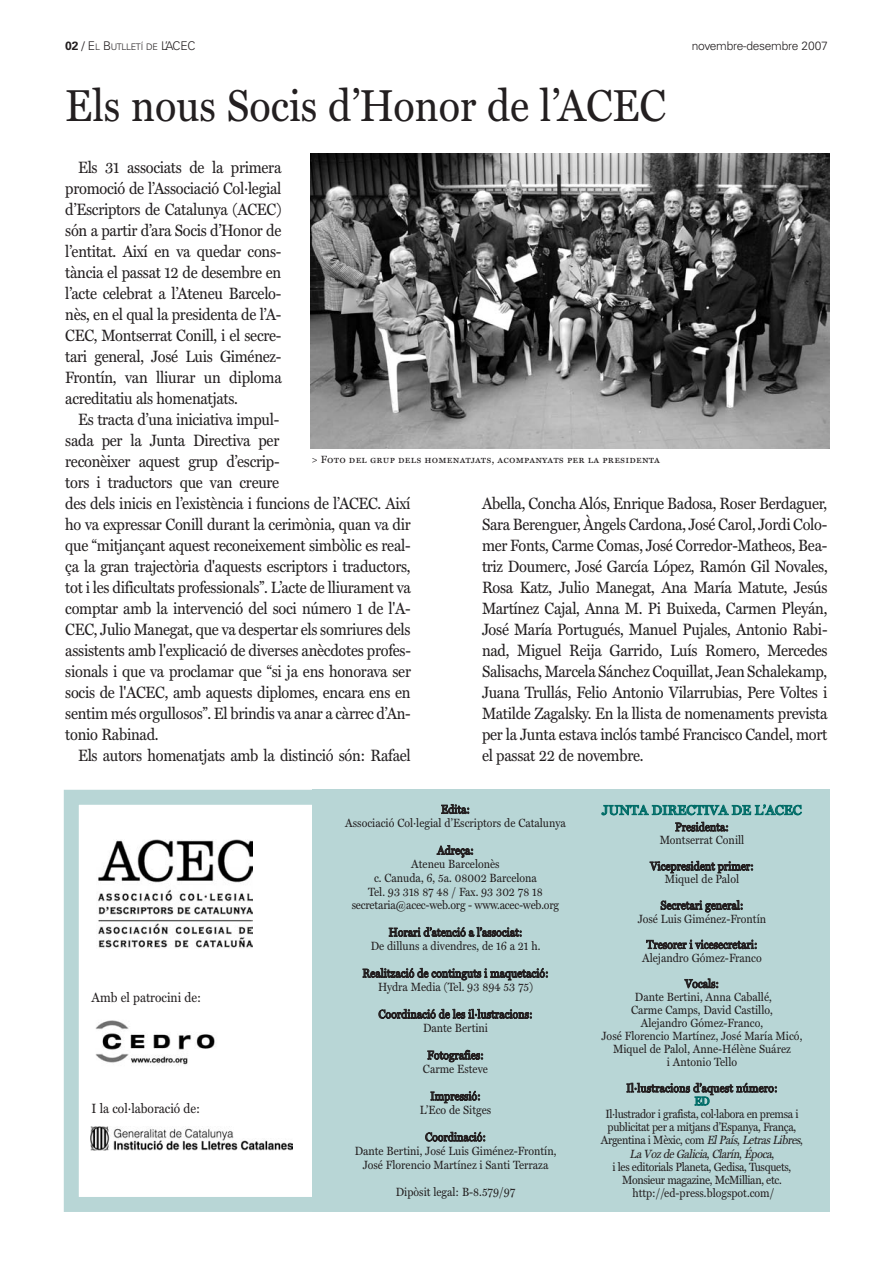
<style>
.page{position:relative;width:893px;height:1263px;background:#fff}
.page>*{position:absolute;margin:0;border:0;box-sizing:border-box;transform-origin:0 0}
.t1{font:45px "Miller Text";color:#231f20;scale:.9 1}
.t2{font:16.5px/21px "Miller Text";letter-spacing:-.02em;color:#231f20;text-align:justify;scale:.9 1}
.t3{font:13.5px "Miller Text";color:#231f20;scale:.9 1}
.t4{font:13.5px "Miller Text";color:#006c67}
.t5{font:12px/13.8px "Miller Text";color:#231f20;text-align:center;scale:.9 1}
.t6{font:12px/13px "Miller Text";letter-spacing:-.03em;color:#231f20;text-align:center;scale:.9 1}
.t7{font:300 12px "Univers";letter-spacing:-.02em;color:#231f20}
.t8{font:10.5px "Miller Text Roman SC";letter-spacing:.02em;color:#231f20}
.t9{font:300 9px "Univers";letter-spacing:-.03em;color:#231f20}
.s1{font-weight:700;font-size:12px}
.s2{font-size:12px}
.s3{color:#006c67}
.s4{font-style:italic}
</style>
<div class="page">
<div style="left:312px;top:790px;width:517px;height:422px;background:#b8d6d6"></div>
<div style="left:64px;top:790px;width:265px;height:422px;border:15px solid #b8d6d6"></div>
<img style="left:90px;top:1127px;width:203px;height:23px">
<img style="left:98px;top:839px;width:155px;height:109px">
<img style="left:95px;top:1020px;width:120px;height:45px">
<img style="left:311px;top:153px;width:518px;height:295px">
<p class="t9" style="left:65px;top:44px;width:132px"><span class="s1">02</span> <span class="s2">/ E</span>L <span class="s2">B</span>UTLLETÍ DE <span class="s2">L’ACEC</span></p>
<p class="t7" style="left:692px;top:41px;width:137px">novembre-desembre 2007</p>
<p class="t1" style="left:65px;top:79px;width:669px">Els nous Socis d’Honor de l’ACEC</p>
<p class="t2" style="left:78px;top:157px;width:227px">Els 31 associats de la primera</p>
<p class="t2" style="left:65px;top:178px;width:242px">promoció de l’Associació Col·legial</p>
<p class="t2" style="left:65px;top:199px;width:242px">d’Escriptors de Catalunya (ACEC)</p>
<p class="t2" style="left:65px;top:220px;width:242px">són a partir d’ara Socis d’Honor de</p>
<p class="t2" style="left:65px;top:241px;width:242px">l’entitat. Així en va quedar cons-</p>
<p class="t2" style="left:65px;top:262px;width:242px">tància el passat 12 de desembre en</p>
<p class="t2" style="left:65px;top:283px;width:242px">l’acte celebrat a l’Ateneu Barcelo-</p>
<p class="t2" style="left:65px;top:304px;width:242px">nès, en el qual la presidenta de l’A-</p>
<p class="t2" style="left:65px;top:325px;width:242px">CEC, Montserrat Conill, i el secre-</p>
<p class="t2" style="left:65px;top:346px;width:242px">tari general, José Luis Giménez-</p>
<p class="t2" style="left:65px;top:367px;width:242px">Frontín, van lliurar un diploma</p>
<p class="t2" style="left:65px;top:388px;width:193px">acreditatiu als homenatjats.</p>
<p class="t2" style="left:78px;top:409px;width:225px">Es tracta d’una iniciativa impul-</p>
<p class="t2" style="left:65px;top:430px;width:239px">sada per la Junta Directiva per</p>
<p class="t2" style="left:65px;top:451px;width:240px">reconèixer aquest grup d’escrip-</p>
<p class="t2" style="left:65px;top:472px;width:239px">tors i traductors que van creure</p>
<p class="t2" style="left:65px;top:493px;width:385px">des dels inicis en l’existència i funcions de l’ACEC. Així</p>
<p class="t2" style="left:65px;top:514px;width:385px">ho va expressar Conill durant la cerimònia, quan va dir</p>
<p class="t2" style="left:65px;top:535px;width:385px">que “mitjançant aquest reconeixement simbòlic es real-</p>
<p class="t2" style="left:65px;top:556px;width:385px">ça la gran trajectòria d'aquests escriptors i traductors,</p>
<p class="t2" style="left:65px;top:577px;width:385px">tot i les dificultats professionals”. L’acte de lliurament va</p>
<p class="t2" style="left:65px;top:598px;width:385px">comptar amb la intervenció del soci número 1 de l'A-</p>
<p class="t2" style="left:65px;top:619px;width:385px">CEC, Julio Manegat, que va despertar els somriures dels</p>
<p class="t2" style="left:65px;top:640px;width:386px">assistents amb l'explicació de diverses anècdotes profes-</p>
<p class="t2" style="left:65px;top:661px;width:386px">sionals i que va proclamar que “si ja ens honorava ser</p>
<p class="t2" style="left:65px;top:682px;width:385px">socis de l'ACEC, amb aquests diplomes, encara ens en</p>
<p class="t2" style="left:65px;top:703px;width:385px">sentim més orgullosos”. El brindis va anar a càrrec d’An-</p>
<p class="t2" style="left:65px;top:724px;width:105px">tonio Rabinad.</p>
<p class="t2" style="left:78px;top:745px;width:371px">Els autors homenatjats amb la distinció són: Rafael</p>
<p class="t8" style="left:312px;top:453px;width:350px">&gt; Foto del grup dels homenatjats, acompanyats per la presidenta</p>
<p class="t2" style="left:482px;top:493px;width:386px">Abella, Concha Alós, Enrique Badosa, Roser Berdaguer, Sara Berenguer, Àngels Cardona, José Carol, Jordi Colo&shy;mer Fonts, Carme Comas, José Corredor-Matheos, Bea&shy;triz Doumerc, José García López, Ramón Gil Novales, Rosa Katz, Julio Manegat, Ana María Matute, Jesús Martínez Cajal, Anna M. Pi Buixeda, Carmen Pleyán, José María Portugués, Manuel Pujales, Antonio Rabi&shy;nad, Miguel Reija Garrido, Luís Romero, Mercedes Salisachs, Marcela Sánchez Coquillat, Jean Schalekamp, Juana Trullás, Felio Antonio Vilarrubias, Pere Voltes i Matilde Zagalsky. En la llista de nomenaments prevista per la Junta estava inclós també Francisco Candel, mort el passat 22 de novembre.</p>
<p class="t3" style="left:92px;top:989px;width:123px">Amb el patrocini de:</p>
<p class="t3" style="left:92px;top:1100px;width:122px">I la col·laboració de:</p>
<p class="t5" style="left:345px;top:802px;width:247px">Edita:<br>Associació Col·legial d’Escriptors de Catalunya</p>
<p class="t5" style="left:352px;top:843px;width:232px">Adreça:<br>Ateneu Barcelonès<br>c. Canuda, 6, 5a. 08002 Barcelona<br>Tel. 93 318 87 48 / Fax. 93 302 78 18 secretaria@acec-web.org - www.acec-web.org</p>
<p class="t5" style="left:371px;top:925px;width:190px">Horari d’atenció a l’associat:<br>De dilluns a divendres, de 16 a 21 h.</p>
<p class="t5" style="left:362px;top:966px;width:208px">Realització de continguts i maquetació:<br>Hydra Media (Tel. 93 894 53 75)</p>
<p class="t5" style="left:378px;top:1007px;width:173px">Coordinació de les il·lustracions:<br>Dante Bertini</p>
<p class="t5" style="left:423px;top:1048px;width:74px">Fotografies:<br>Carme Esteve</p>
<p class="t5" style="left:420px;top:1089px;width:81px">Impressió:<br>L’Eco de Sitges</p>
<p class="t5" style="left:355px;top:1130px;width:226px">Coordinació:<br>Dante Bertini, José Luis Giménez-Frontín,<br>José Florencio Martínez i Santi Terraza</p>
<p class="t5" style="left:396px;top:1185px;width:134px">Dipòsit legal: B-8.579/97</p>
<p class="t4" style="left:602px;top:802px;width:201px">JUNTA DIRECTIVA DE L’ACEC</p>
<p class="t5" style="left:660px;top:820px;width:95px;line-height:13.2px">Presidenta:<br>Montserrat Conill</p>
<p class="t5" style="left:650px;top:859px;width:117px;line-height:13.2px">Vicepresident primer:<br>Miquel de Palol</p>
<p class="t5" style="left:638px;top:899px;width:144px;line-height:13.2px">Secretari general:<br>José Luis Giménez-Frontín</p>
<p class="t5" style="left:642px;top:938px;width:134px;line-height:13.2px">Tresorer i vicesecretari:<br>Alejandro Gómez-Franco</p>
<p class="t5" style="left:602px;top:977px;width:225px;line-height:13px">Vocals:<br>Dante Bertini, Anna Caballé,<br>Carme Camps, David Castillo,<br>Alejandro Gómez-Franco,<br>José Florencio Martínez, José María Micó,<br>Miquel de Palol, Anne-Hélène Suárez<br>i Antonio Tello</p>
<p class="t6" style="left:601px;top:1081px;width:226px">Il·lustracions d’aquest número:<br><span class="s3">ED<br></span>Il·lustrador i grafista, col·labora en premsa i publicitat per a mitjans d’Espanya, França, Argentina i Mèxic, com <span class="s4">El País</span>, <span class="s4">Letras Libres</span>, <span class="s4">La Voz de Galicia</span>, <span class="s4">Clarín</span>, <span class="s4">Ép oca</span>,<br>i les editorials Planeta, Gedisa, Tusquets, Monsieur magazine, McMillian, etc. http://ed-press.blogspot.com/</p>
</div>
